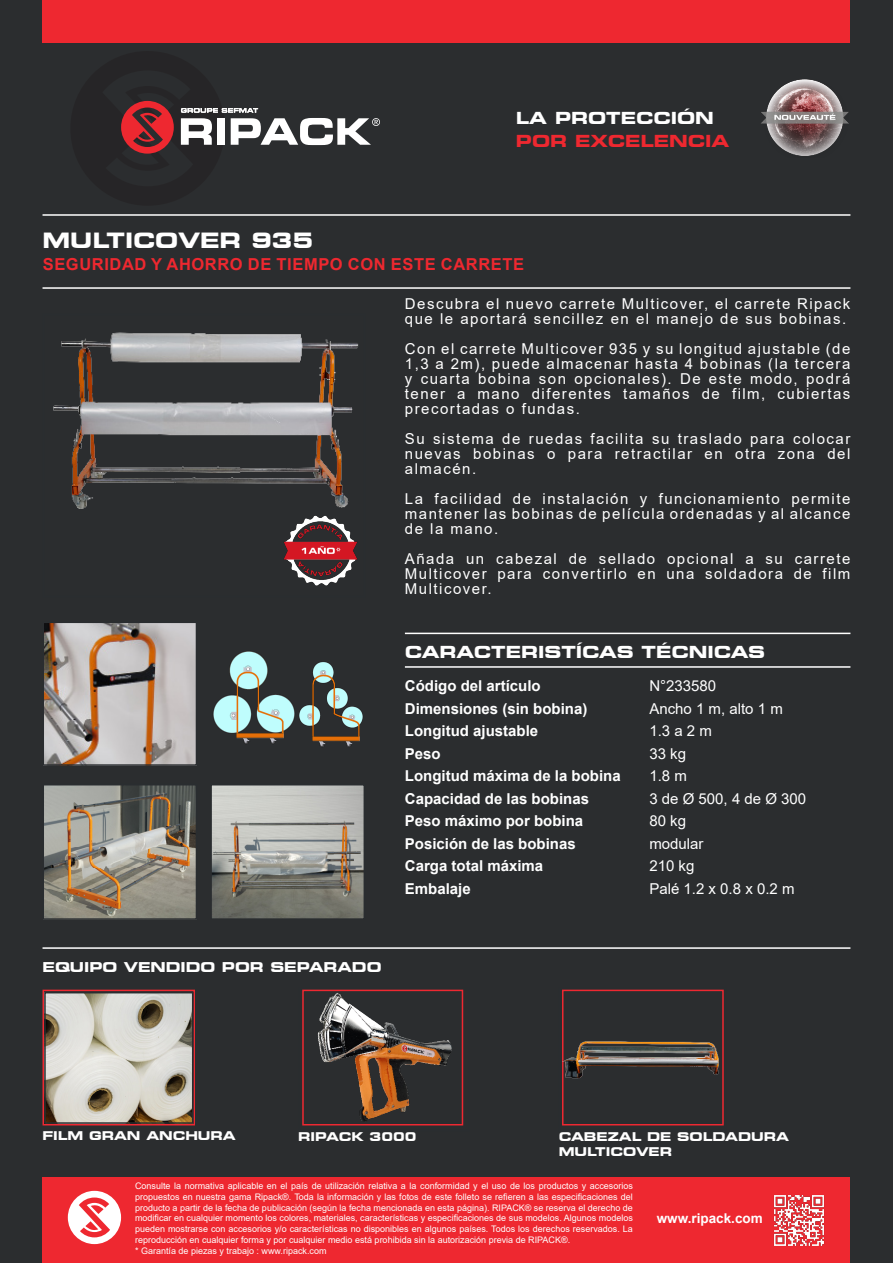
<style>
.page{position:relative;width:893px;height:1263px;background:#2b2d2f}
.page>*{position:absolute;margin:0;border:0;box-sizing:border-box;transform-origin:0 0}
.t1{font:700 expanded 21px "Square 721 BT";color:#fff}
.t2{font:700 16.5px "Arial";letter-spacing:.035em;color:#ee2830}
.t3{font:700 expanded 16.5px "Square 721 BT";color:#fff}
.t4{font:700 expanded 16.5px "Square 721 BT";color:#ee2830}
.t5{font:15px/15px "Arial";letter-spacing:.1em;color:#fff;text-align:justify}
.t6{font:700 15px "Arial";color:#fff}
.t7{font:15px "Arial";color:#fff}
.t8{font:700 expanded 13.5px "Square 721 BT";color:#fff}
.t9{font:700 13.5px "Arial";color:#fff}
.t10{font:700 expanded 12px "Square 721 BT";color:#fff}
.t11{font:9px/10.8px "Arial";color:#fff;text-align:justify}
</style>
<div class="page">
<svg style="left:121px;top:100px;width:259px;height:54px"></svg>
<div style="left:43px;top:1178px;width:807px;height:85px;background:#ee2830"></div>
<div style="left:43px;top:0;width:807px;height:43px;background:#ee2830"></div>
<hr style="left:43px;top:214px;width:807px;height:2px;background:#fff">
<hr style="left:43px;top:287px;width:807px;height:2px;background:#fff">
<hr style="left:405px;top:666px;width:445px;height:2px;background:#fff">
<hr style="left:405px;top:633px;width:445px;height:1px;background:#fff">
<hr style="left:43px;top:947px;width:807px;height:2px;background:#fff">
<img style="left:213px;top:787px;width:149px;height:130px">
<div style="left:210px;top:784px;width:155px;height:136px;border:2px solid #2a2d30"></div>
<img style="left:53px;top:332px;width:306px;height:177px">
<img style="left:46px;top:787px;width:148px;height:130px">
<div style="left:43px;top:784px;width:154px;height:136px;border:2px solid #2a2d30"></div>
<svg style="left:68px;top:1191px;width:53px;height:53px"></svg>
<img style="left:773px;top:1195px;width:52px;height:51px">
<img style="left:284px;top:515px;width:74px;height:71px">
<img style="left:46px;top:624px;width:148px;height:139px">
<div style="left:43px;top:621px;width:154px;height:145px;border:2px solid #2a2d30"></div>
<img style="left:761px;top:79px;width:88px;height:77px">
<img style="left:213px;top:651px;width:150px;height:96px">
<div style="left:302px;top:990px;width:161px;height:135px;border:2px solid #ee2831"></div>
<img style="left:315px;top:990px;width:137px;height:136px">
<div style="left:562px;top:990px;width:162px;height:135px;border:2px solid #ee2831"></div>
<img style="left:562px;top:1015px;width:161px;height:111px">
<div style="left:559px;top:987px;width:167px;height:144px;border:2px solid #2a2d30"></div>
<div style="left:43px;top:990px;width:152px;height:135px;border:2px solid #ee2831"></div>
<img style="left:47px;top:995px;width:143px;height:126px">
<div style="left:44px;top:992px;width:149px;height:132px;border:2px solid #2a2d30"></div>
<p class="t3" style="left:516px;top:108px;width:199px">LA PROTECCIÓN</p>
<p class="t4" style="left:516px;top:131px;width:215px">POR EXCELENCIA</p>
<p class="t1" style="left:43px;top:227px;width:272px">MULTICOVER 935</p>
<p class="t2" style="left:43px;top:253px;width:483px">SEGURIDAD Y AHORRO DE TIEMPO CON ESTE CARRETE</p>
<p class="t5" style="left:405px;top:296px;width:447px">Descubra el nuevo carrete Multicover, el carrete Ripack que le aportará sencillez en el manejo de sus bobinas.</p>
<p class="t5" style="left:405px;top:341px;width:447px">Con el carrete Multicover 935 y su longitud ajustable (de 1,3 a 2m), puede almacenar hasta 4 bobinas (la tercera y cuarta bobina son opcionales). De este modo, podrá tener a mano diferentes tamaños de film, cubiertas precortadas o fundas.</p>
<p class="t5" style="left:405px;top:431px;width:447px">Su sistema de ruedas facilita su traslado para colocar nuevas bobinas o para retractilar en otra zona del almacén.</p>
<p class="t5" style="left:405px;top:491px;width:447px">La facilidad de instalación y funcionamiento permite mantener las bobinas de película ordenadas y al alcance de la mano.</p>
<p class="t5" style="left:405px;top:551px;width:447px">Añada un cabezal de sellado opcional a su carrete Multicover para convertirlo en una soldadora de film Multicover.</p>
<p class="t3" style="left:405px;top:642px;width:362px">CARACTERISTÍCAS TÉCNICAS</p>
<p class="t6" style="left:405px;top:675px;width:137px">Código del artículo</p>
<p class="t5" style="left:649px;top:678px;width:68px">N°233580</p>
<p class="t6" style="left:405px;top:698px;width:184px">Dimensiones (sin bobina)</p>
<p class="t7" style="left:649px;top:698px;width:135px">Ancho 1 m, alto 1 m</p>
<p class="t6" style="left:405px;top:720px;width:135px">Longitud ajustable</p>
<p class="t5" style="left:649px;top:723px;width:64px">1.3 a 2 m</p>
<p class="t6" style="left:405px;top:743px;width:37px">Peso</p>
<p class="t5" style="left:649px;top:746px;width:38px">33 kg</p>
<p class="t6" style="left:405px;top:765px;width:217px">Longitud máxima de la bobina</p>
<p class="t5" style="left:649px;top:768px;width:39px">1.8 m</p>
<p class="t6" style="left:405px;top:788px;width:186px">Capacidad de las bobinas</p>
<p class="t7" style="left:649px;top:788px;width:158px">3 de Ø 500, 4 de Ø 300</p>
<p class="t6" style="left:405px;top:810px;width:180px">Peso máximo por bobina</p>
<p class="t5" style="left:649px;top:813px;width:38px">80 kg</p>
<p class="t6" style="left:405px;top:833px;width:172px">Posición de las bobinas</p>
<p class="t7" style="left:649px;top:833px;width:56px">modular</p>
<p class="t6" style="left:405px;top:855px;width:140px">Carga total máxima</p>
<p class="t5" style="left:649px;top:858px;width:47px">210 kg</p>
<p class="t6" style="left:405px;top:878px;width:67px">Embalaje</p>
<p class="t5" style="left:649px;top:881px;width:147px">Palé 1.2 x 0.8 x 0.2 m</p>
<p class="t8" style="left:43px;top:959px;width:340px">EQUIPO VENDIDO POR SEPARADO</p>
<p class="t10" style="left:43px;top:1128px;width:195px">FILM GRAN ANCHURA</p>
<p class="t10" style="left:298px;top:1130px;width:120px">RIPACK 3000</p>
<p class="t10" style="left:559px;top:1130px;width:232px">CABEZAL DE SOLDADURA</p>
<p class="t10" style="left:559px;top:1144px;width:115px">MULTICOVER</p>
<p class="t11" style="left:135px;top:1180px;width:499px">Consulte la normativa aplicable en el país de utilización relativa a la conformidad y el uso de los productos y accesorios propuestos en nuestra gama Ripack®. Toda la información y las fotos de este folleto se refieren a las especificaciones del producto a partir de la fecha de publicación (según la fecha mencionada en esta página). RIPACK® se reserva el derecho de modificar en cualquier momento los colores, materiales, características y especificaciones de sus modelos. Algunos modelos pueden mostrarse con accesorios y/o características no disponibles en algunos países. Todos los derechos reservados. La reproducción en cualquier forma y por cualquier medio está prohibida sin la autorización previa de RIPACK®.</p>
<p class="t11" style="left:135px;top:1245px;width:193px">* Garantía de piezas y trabajo : www.ripack.com</p>
<p class="t9" style="left:657px;top:1209px;width:108px">www.ripack.com</p>
</div>
